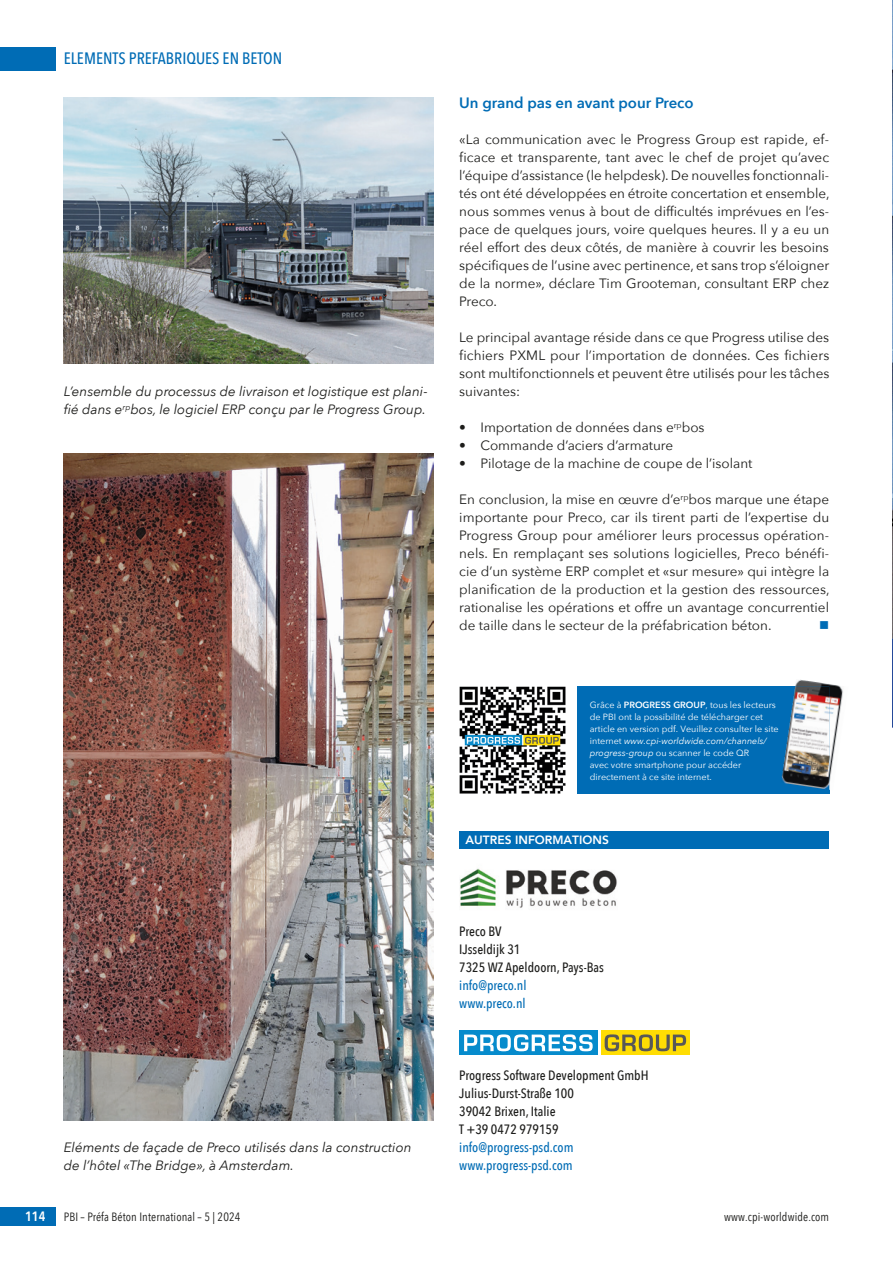
<style>
.page{position:relative;width:893px;height:1263px;background:#fff}
.page>*{position:absolute;margin:0;border:0;box-sizing:border-box;transform-origin:0 0}
.t1{font:500 16.5px "Avenir Next Condensed";color:#006cb5}
.t2{font:600 15px "Avenir Next";color:#006cb5}
.t3{font:13.5px/18px "Avenir Next";color:#1d1d1b;text-align:justify}
.t4{font:italic 13.5px/18px "Avenir Next";color:#1d1d1b}
.t5{font:500 13.5px/18px "Avenir Next Condensed";color:#1d1d1b}
.t6{font:500 13.5px/18px "Avenir Next Condensed";color:#006cb5}
.t7{font:600 13.5px "Avenir Next Condensed";color:#fff}
.t8{font:13.5px "Wingdings";color:#006cb5}
.t9{font:12px "Avenir Next Condensed";letter-spacing:.01em;color:#1d1d1b}
.t10{font:800 12px "Avenir";color:#fff}
.t11{font:9px/12px "Avenir Next";color:#fff}
.s1{font-weight:600}
.s2{font-style:italic}
</style>
<div class="page">
<div style="left:0;top:47px;width:55px;height:23px;background:#006cb5"></div>
<div style="left:0;top:1208px;width:55px;height:18px;background:#006cb5"></div>
<div style="left:459px;top:831px;width:370px;height:17px;background:#006cb5"></div>
<img style="left:460px;top:868px;width:157px;height:40px">
<div style="left:577px;top:686px;width:252px;height:108px;background:#006cb5"></div>
<img style="left:459px;top:686px;width:107px;height:108px">
<img style="left:795px;top:679px;width:48px;height:111px">
<img style="left:781px;top:686px;width:48px;height:104px">
<div style="left:459px;top:1030px;width:139px;height:25px;background:#068bcc"></div>
<div style="left:601px;top:1030px;width:89px;height:25px;background:#ffdd03"></div>
<svg style="left:464px;top:1034px;width:129px;height:17px"></svg>
<svg style="left:605px;top:1034px;width:81px;height:17px"></svg>
<img style="left:64px;top:98px;width:370px;height:266px">
<img style="left:64px;top:454px;width:370px;height:666px">
<img style="left:892px;top:1px;width:1px;height:727px">
<p class="t1" style="left:64px;top:49px;width:220px">ELEMENTS PREFABRIQUES EN BETON</p>
<p class="t4" style="left:64px;top:382px;width:365px">L’ensemble du processus de livraison et logistique est plani&shy;fié dans e<sup>rp</sup>bos, le logiciel ERP conçu par le Progress Group.</p>
<p class="t2" style="left:459px;top:90px;width:236px">Un grand pas en avant pour Preco</p>
<p class="t3" style="left:459px;top:130px;width:372px">«La communication avec le Progress Group est rapide, ef&shy;ficace et transparente, tant avec le chef de projet qu’avec l’équipe d’assistance (le helpdesk). De nouvelles fonctionnali&shy;tés ont été développées en étroite concertation et ensemble, nous sommes venus à bout de difficultés imprévues en l’es&shy;pace de quelques jours, voire quelques heures. Il y a eu un réel effort des deux côtés, de manière à couvrir les besoins spécifiques de l’usine avec pertinence, et sans trop s’éloigner de la norme», déclare Tim Grooteman, consultant ERP chez Preco.</p>
<p class="t3" style="left:459px;top:328px;width:372px">Le principal avantage réside dans ce que Progress utilise des fichiers PXML pour l’importation de données. Ces fichiers sont multifonctionnels et peuvent être utilisés pour les tâches suivantes:</p>
<p class="t3" style="left:459px;top:418px;width:247px">• Importation de données dans e<sup>rp</sup>bos</p>
<p class="t3" style="left:459px;top:436px;width:216px">• Commande d’aciers d’armature</p>
<p class="t3" style="left:459px;top:454px;width:295px">• Pilotage de la machine de coupe de l’isolant</p>
<p class="t3" style="left:459px;top:490px;width:372px">En conclusion, la mise en œuvre d’e<sup>rp</sup>bos marque une étape importante pour Preco, car ils tirent parti de l’expertise du Progress Group pour améliorer leurs processus opération&shy;nels. En remplaçant ses solutions logicielles, Preco bénéfi&shy;cie d’un système ERP complet et «sur mesure» qui intègre la planification de la production et la gestion des ressources, rationalise les opérations et offre un avantage concurrentiel de taille dans le secteur de la préfabrication béton.</p>
<p class="t8" style="left:819px;top:618px;width:12px">■</p>
<p class="t11" style="left:590px;top:698px;width:190px">Grâce à <span class="s1">PROGRESS GROUP</span>, tous les lecteurs de PBI ont la possibilité de télécharger cet article en version pdf. Veuillez consulter le site internet <span class="s2">www.cpi-worldwide.com/channels/ progress-group</span> ou scanner le code QR<br>avec votre smart phone pour accéder directement à ce site internet.</p>
<p class="t10" style="left:466px;top:830px;width:145px">AUTRES INFORMATIONS</p>
<p class="t4" style="left:64px;top:1138px;width:349px">Eléments de façade de Preco utilisés dans la construction de l’hôtel «The Bridge», à Amsterdam.</p>
<p class="t5" style="left:459px;top:922px;width:146px">Preco BV<br>IJsseldijk 31<br>7325 WZ Apeldoorn, Pays-Bas</p>
<p class="t6" style="left:459px;top:976px;width:69px">info@preco.nl www.preco.nl</p>
<p class="t5" style="left:459px;top:1066px;width:191px">Progress Software Development GmbH<br>Julius-Durst-Straße 100<br>39042 Brixen, Italie<br>T +39 0472 979159</p>
<p class="t6" style="left:459px;top:1138px;width:116px">info@progress-psd.com www.progress-psd.com</p>
<p class="t7" style="left:25px;top:1205px;width:22px">114</p>
<p class="t9" style="left:64px;top:1207px;width:178px">PBI – Préfa Béton International – 5 | 2024</p>
<p class="t9" style="left:724px;top:1207px;width:107px">www.cpi-worldwide.com</p>
</div>
